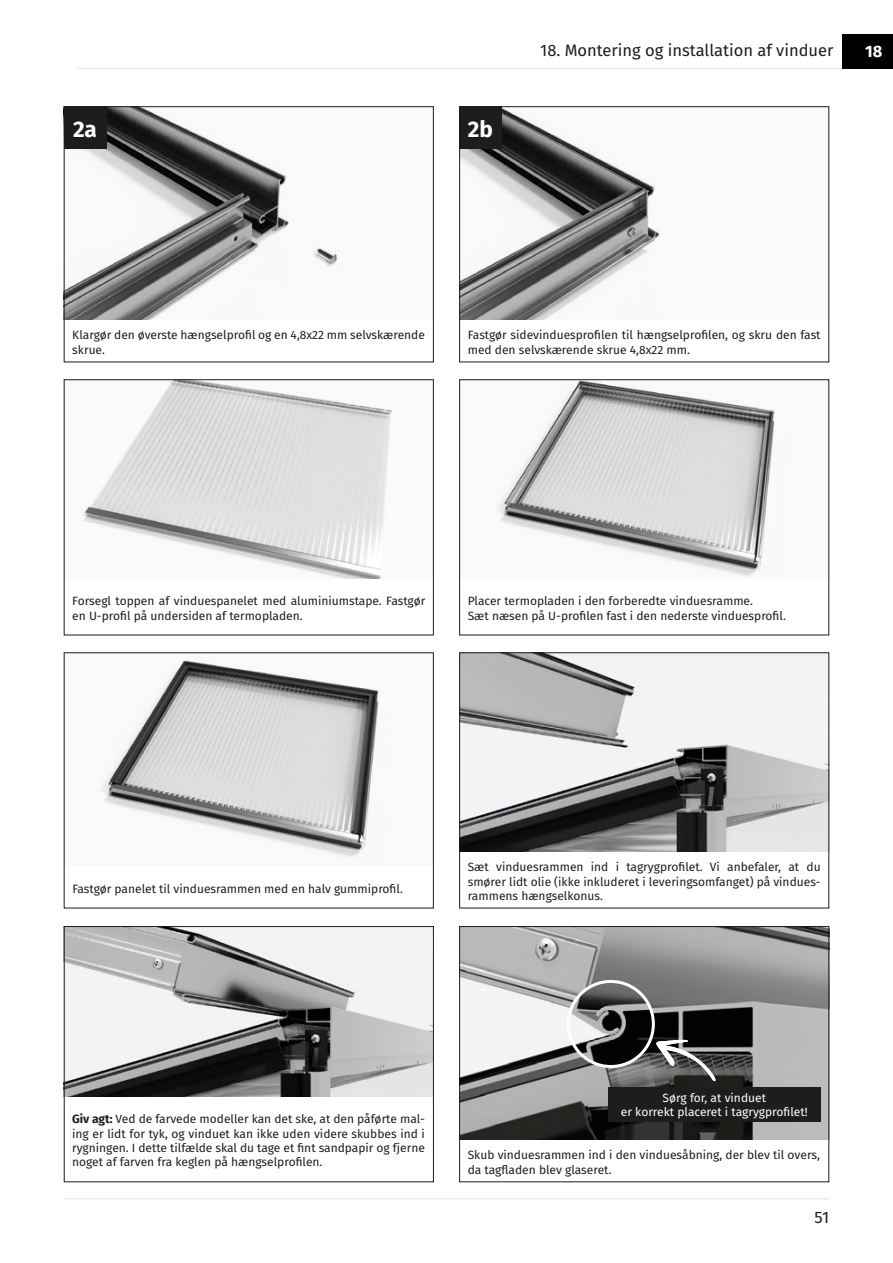
<style>
.page{position:relative;width:893px;height:1263px;background:#fff}
.page>*{position:absolute;margin:0;border:0;box-sizing:border-box;transform-origin:0 0}
.t1{font:700 22.5px "Fira Sans";color:#fff}
.t2{font:16.5px "Fira Sans";color:#1d1d1b}
.t3{font:700 16.5px "Fira Sans";color:#fff}
.t4{font:12px/14.4px "Fira Sans";color:#1d1d1b}
.t5{font:12px/14.4px "Fira Sans";color:#fff;text-align:center}
.s1{font-weight:700}
</style>
<div class="page">
<hr style="left:64px;top:1198px;width:765px;height:1px;background:#e4e3e3">
<img style="left:497px;top:381px;width:279px;height:196px">
<img style="left:101px;top:657px;width:279px;height:201px">
<img style="left:66px;top:108px;width:272px;height:212px">
<img style="left:461px;top:108px;width:200px;height:212px">
<img style="left:82px;top:381px;width:311px;height:197px">
<img style="left:461px;top:654px;width:366px;height:197px">
<img style="left:66px;top:928px;width:366px;height:168px">
<img style="left:461px;top:928px;width:366px;height:211px">
<img style="left:568px;top:981px;width:85px;height:85px;border-radius:43px">
<div style="left:567px;top:980px;width:88px;height:88px;border:3px solid #fff;border-radius:50%"></div>
<svg style="left:656px;top:1040px;width:60px;height:42px"></svg>
<div style="left:64px;top:106px;width:42px;height:43px;background:#1d1d1b"></div>
<div style="left:459px;top:106px;width:43px;height:43px;background:#1d1d1b"></div>
<div style="left:459px;top:106px;width:370px;height:256px;border:1px solid #1d1d1b"></div>
<div style="left:459px;top:379px;width:370px;height:256px;border:1px solid #1d1d1b"></div>
<div style="left:64px;top:379px;width:370px;height:256px;border:1px solid #1d1d1b"></div>
<div style="left:64px;top:652px;width:370px;height:256px;border:1px solid #1d1d1b"></div>
<div style="left:459px;top:652px;width:370px;height:256px;border:1px solid #1d1d1b"></div>
<div style="left:64px;top:926px;width:370px;height:256px;border:1px solid #1d1d1b"></div>
<div style="left:459px;top:926px;width:370px;height:256px;border:1px solid #1d1d1b"></div>
<div style="left:64px;top:106px;width:370px;height:256px;border:1px solid #1d1d1b"></div>
<div style="left:842px;top:35px;width:51px;height:34px;background:#000"></div>
<div style="left:608px;top:1088px;width:213px;height:34px;background:#1d1d1b"></div>
<hr style="left:77px;top:68px;width:765px;height:1px;background:#e4e3e3">
<h1 class="t1" style="left:73px;top:110px;width:25px">2a</h1>
<h1 class="t1" style="left:468px;top:110px;width:27px">2b</h1>
<h2 class="t2" style="left:540px;top:38px;width:295px">18. Montering og installation af vinduer</h2>
<h2 class="t3" style="left:865px;top:38px;width:19px">18</h2>
<p class="t4" style="left:72px;top:328px;width:354px">Klargør den øverste hængselprofil og en 4,8x22 mm selvskærende skrue.</p>
<p class="t4" style="left:468px;top:328px;width:354px">Fastgør sidevinduesprofilen til hængselprofilen, og skru den fast med den selvskærende skrue 4,8x22 mm.</p>
<p class="t4" style="left:72px;top:593px;width:354px">Forsegl toppen af vinduespanelet med aluminiumstape. Fastgør en U-profil på undersiden af termopladen.</p>
<p class="t4" style="left:468px;top:593px;width:318px">Placer termopladen i den forberedte vinduesramme.<br>Sæt næsen på U-profilen fast i den nederste vinduesprofil.</p>
<p class="t4" style="left:72px;top:881px;width:331px">Fastgør panelet til vinduesrammen med en halv gummiprofil.</p>
<p class="t4" style="left:468px;top:859px;width:354px;text-align:justify">Sæt vinduesrammen ind i tagrygprofilet. Vi anbefaler, at du smører lidt olie (ikke inkluderet i leveringsomfanget) på vindues&shy;rammens hængselkonus.</p>
<p class="t4" style="left:72px;top:1111px;width:354px;text-align:justify"><span class="s1">Giv agt:</span> Ved de farvede modeller kan det ske, at den påførte mal&shy;ing er lidt for tyk, og vinduet kan ikke uden videre skubbes ind i rygningen. I dette tilfælde skal du tage et fint sandpapir og fjerne noget af farven fra keglen på hængselprofilen.</p>
<p class="t5" style="left:621px;top:1090px;width:188px">Sørg for, at vinduet<br>er korrekt placeret i tagrygprofilet!</p>
<p class="t4" style="left:468px;top:1147px;width:354px">Skub vinduesrammen ind i den vinduesåbning, der blev til overs, da tagfladen blev glaseret.</p>
<h2 class="t2" style="left:815px;top:1205px;width:16px">51</h2>
</div>
